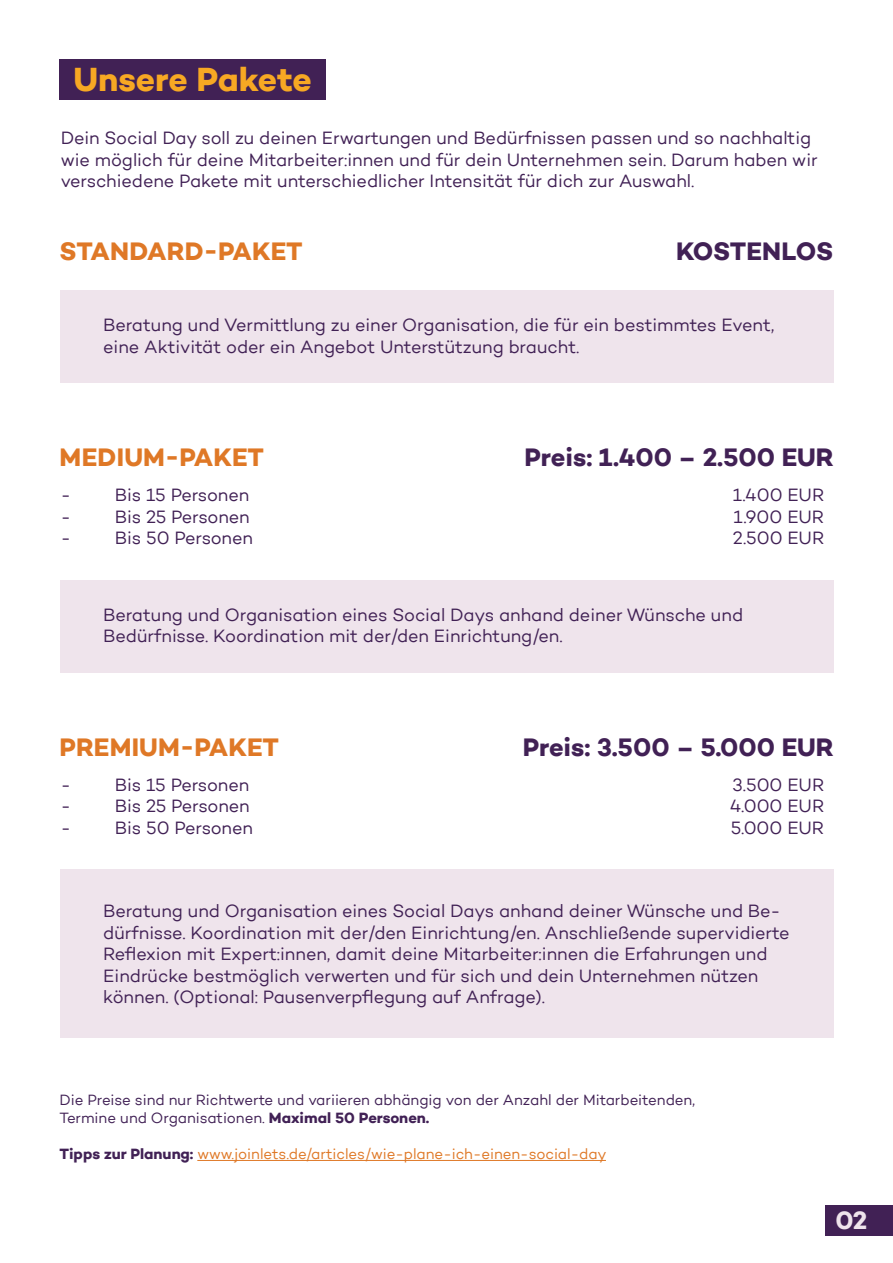
<style>
.page{position:relative;width:893px;height:1263px;background:#fff}
.page>*{position:absolute;margin:0;border:0;box-sizing:border-box;transform-origin:0 0}
.t1{font:700 33.75px "Campton TT";letter-spacing:-.005em;color:#f7a823}
.t2{font:700 25.5px "Campton TT";color:#412155}
.t3{font:700 25.5px "Campton TT";letter-spacing:.005em;color:#df7826}
.t4{font:700 25.35px "Campton TT";color:#efe4ec}
.t5{font:18px/21.6px "Campton TT";letter-spacing:-.005em;color:#412155}
.t6{font:15px/18px "Campton TT";letter-spacing:-.005em;color:#412155}
.t7{font:15px "Campton TT";letter-spacing:-.005em;color:#df7826}
.s1{font-weight:700}
.s2{font-weight:700;color:#412155}
</style>
<div class="page">
<div style="left:60px;top:60px;width:266px;height:40px;background:#412155"></div>
<div style="left:826px;top:1205px;width:67px;height:30px;background:#412155"></div>
<div style="left:60px;top:869px;width:773px;height:168px;background:#efe4ec"></div>
<div style="left:60px;top:290px;width:773px;height:93px;background:#efe4ec"></div>
<div style="left:60px;top:580px;width:773px;height:92px;background:#efe4ec"></div>
<hr style="left:197px;top:1160px;width:409px;height:1px;background:#df7826">
<h1 class="t1" style="left:74px;top:58px;width:240px">Unsere Pakete</h1>
<p class="t5" style="left:61px;top:127px;width:758px">Dein Social Day soll zu deinen Erwartungen und Bedürfnissen passen und so nachhaltig wie möglich für deine Mitarbeiter:innen und für dein Unternehmen sein. Darum haben wir verschiedene Pakete mit unterschiedlicher Intensität für dich zur Auswahl.</p>
<h2 class="t3" style="left:60px;top:235px;width:244px">STANDARD-PAKET</h2>
<h2 class="t2" style="left:676px;top:235px;width:159px">KOSTENLOS</h2>
<p class="t5" style="left:103px;top:314px;width:673px">Beratung und Vermittlung zu einer Organisation, die für ein bestimmtes Event, eine Aktivität oder ein Angebot Unterstützung braucht.</p>
<h2 class="t3" style="left:60px;top:441px;width:206px">MEDIUM-PAKET</h2>
<h2 class="t2" style="left:524px;top:441px;width:311px">Preis: 1.400 – 2.500 EUR</h2>
<p class="t5" style="left:61px;top:484px;width:12px">-</p>
<p class="t5" style="left:115px;top:484px;width:136px">Bis 15 Personen</p>
<p class="t5" style="left:733px;top:484px;width:93px">1.400 EUR</p>
<p class="t5" style="left:61px;top:505px;width:12px">-</p>
<p class="t5" style="left:115px;top:505px;width:137px">Bis 25 Personen</p>
<p class="t5" style="left:733px;top:505px;width:92px">1.900 EUR</p>
<p class="t5" style="left:61px;top:527px;width:12px">-</p>
<p class="t5" style="left:115px;top:527px;width:140px">Bis 50 Personen</p>
<p class="t5" style="left:733px;top:527px;width:93px">2.500 EUR</p>
<p class="t5" style="left:103px;top:603px;width:641px">Beratung und Organisation eines Social Days anhand deiner Wünsche und<br>Bedürfnisse. Koordination mit der/den Einrichtung/en.</p>
<h2 class="t3" style="left:60px;top:731px;width:221px">PREMIUM-PAKET</h2>
<h2 class="t2" style="left:523px;top:731px;width:312px">Preis: 3.500 – 5.000 EUR</h2>
<p class="t5" style="left:61px;top:773px;width:12px">-</p>
<p class="t5" style="left:115px;top:773px;width:136px">Bis 15 Personen</p>
<p class="t5" style="left:733px;top:773px;width:93px">3.500 EUR</p>
<p class="t5" style="left:61px;top:795px;width:12px">-</p>
<p class="t5" style="left:115px;top:795px;width:137px">Bis 25 Personen</p>
<p class="t5" style="left:730px;top:795px;width:96px">4.000 EUR</p>
<p class="t5" style="left:61px;top:817px;width:12px">-</p>
<p class="t5" style="left:115px;top:817px;width:140px">Bis 50 Personen</p>
<p class="t5" style="left:731px;top:817px;width:95px">5.000 EUR</p>
<p class="t5" style="left:103px;top:900px;width:688px">Beratung und Organisation eines Social Days anhand deiner Wünsche und Be&shy;dürfnisse. Koordination mit der/den Einrichtung/en. Anschließende supervidierte Reflexion mit Expert:innen, damit deine Mitarbeiter:innen die Erfahrungen und Eindrücke bestmöglich verwerten und für sich und dein Unternehmen nützen können. (Optional: Pausenverpflegung auf Anfrage).</p>
<p class="t6" style="left:60px;top:1091px;width:637px">Die Preise sind nur Richtwerte und variieren abhängig von der Anzahl der Mitarbeitenden,<br>Termine und Organisationen. <span class="s1">Maximal 50 Personen.</span></p>
<p class="t7" style="left:60px;top:1145px;width:548px"><span class="s2">Tipps zur Planung:</span> www.joinlets.de/articles/wie-plane-ich-einen-social-day</p>
<h3 class="t4" style="left:835px;top:1204px;width:33px">02</h3>
</div>
